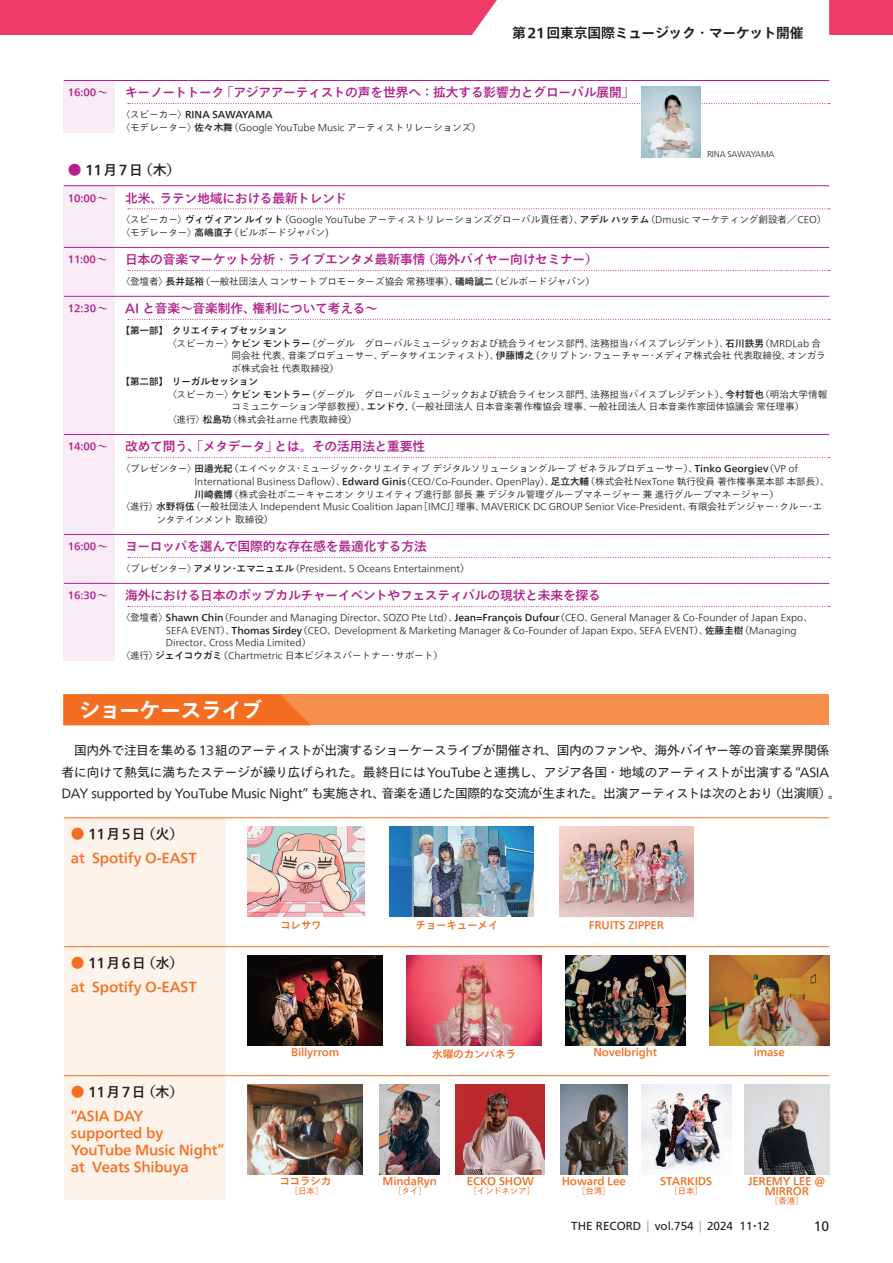
<style>
.page{position:relative;width:893px;height:1263px;background:#fff}
.page>*{position:absolute;margin:0;border:0;box-sizing:border-box;transform-origin:0 0}
.t1{font:700 21.3px "Tazugane Gothic Std N";letter-spacing:-.045em;color:#fff}
.t2{font:500 13.8px/24.2px "Tazugane Gothic Std N";letter-spacing:-.01em;color:#f36e21}
.t3{font:700 13.8px "Tazugane Gothic Std N";letter-spacing:-.015em;color:#231f20}
.t4{font:500 13.8px "Tazugane Gothic Std N";letter-spacing:.1em;color:#231f20}
.t5{font:13.8px "Frutiger LT Std";color:#231f20}
.t6{font:12.75px/21.3px "Tazugane Gothic Std N";letter-spacing:-.025em;color:#231f20}
.t7{font:500 12.75px "Tazugane Gothic Std N";letter-spacing:-.02em;color:#b41e8d}
.t8{font:11.7px "Frutiger LT Std";color:#231f20}
.t9{font:500 10.65px/9.6px "Tazugane Gothic Std N";letter-spacing:-.015em;color:#f36e21;text-align:center}
.t10{font:500 10.2px "Tazugane Gothic Std N";letter-spacing:-.02em;color:#b41e8d}
.t11{font:300 9.6px/12.8px "Tazugane Gothic Std N";color:#231f20}
.t12{font:500 9.6px "Tazugane Gothic Std N";color:#231f20}
.t13{font:8.55px "Tazugane Gothic Std N";letter-spacing:-.02em;color:#f36e21}
.t14{font:300 7.95px "Tazugane Gothic Std N";letter-spacing:-.035em;color:#231f20}
.s1{font-weight:500}
.s2{color:#b41e8d}
.s3{color:#231f20}
.s4{font-family:"Koz Min Pr 6 N"}
</style>
<div class="page">
<div style="left:0;top:0;width:893px;height:34px;background:#ee3b6a"></div>
<div style="left:463px;top:0;width:366px;height:35px;background:#fff"></div>
<div style="left:64px;top:818px;width:161px;height:381px;background:#fef3ea"></div>
<div style="left:64px;top:80px;width:51px;height:53px;background:#f8edf5"></div>
<div style="left:64px;top:186px;width:51px;height:475px;background:#f8edf5"></div>
<img style="left:248px;top:827px;width:116px;height:89px">
<img style="left:390px;top:827px;width:144px;height:89px">
<img style="left:559px;top:827px;width:135px;height:89px">
<hr style="left:64px;top:817px;width:765px;height:1px;background:#f36e21">
<img style="left:248px;top:955px;width:135px;height:90px">
<img style="left:407px;top:955px;width:134px;height:90px">
<img style="left:566px;top:955px;width:119px;height:90px">
<img style="left:709px;top:955px;width:120px;height:90px">
<hr style="left:64px;top:946px;width:765px;height:1px;background:#f36e21">
<img style="left:248px;top:1084px;width:115px;height:90px">
<img style="left:380px;top:1084px;width:60px;height:90px">
<img style="left:456px;top:1084px;width:89px;height:90px">
<img style="left:560px;top:1084px;width:67px;height:90px">
<img style="left:641px;top:1084px;width:90px;height:86px">
<img style="left:745px;top:1084px;width:84px;height:90px">
<hr style="left:64px;top:1075px;width:765px;height:1px;background:#f36e21">
<div style="left:64px;top:694px;width:765px;height:31px;background:#f68e4c"></div>
<svg style="left:64px;top:694px;width:247px;height:31px;background:#f37024"></svg>
<hr style="left:64px;top:80px;width:765px;height:1px;background:#b41e8d">
<svg style="left:128px;top:103px;width:702px;height:1px"></svg>
<hr style="left:64px;top:185px;width:765px;height:1px;background:#b41e8d">
<svg style="left:128px;top:208px;width:702px;height:1px"></svg>
<hr style="left:64px;top:247px;width:765px;height:1px;background:#b41e8d">
<svg style="left:128px;top:270px;width:702px;height:1px"></svg>
<hr style="left:64px;top:296px;width:765px;height:1px;background:#b41e8d">
<svg style="left:128px;top:319px;width:702px;height:1px"></svg>
<hr style="left:64px;top:434px;width:765px;height:1px;background:#b41e8d">
<svg style="left:128px;top:457px;width:702px;height:1px"></svg>
<hr style="left:64px;top:534px;width:765px;height:1px;background:#b41e8d">
<svg style="left:128px;top:557px;width:702px;height:1px"></svg>
<hr style="left:64px;top:583px;width:765px;height:1px;background:#b41e8d">
<svg style="left:128px;top:606px;width:702px;height:1px"></svg>
<img style="left:642px;top:87px;width:59px;height:71px">
<h2 class="t3" style="left:512px;top:23px;width:293px">第21回東京国際ミュージック・マーケット開催</h2>
<p class="t10" style="left:68px;top:85px;width:41px">16:00～</p>
<h3 class="t7" style="left:125px;top:84px;width:511px">キーノートトーク「アジアアーティストの声を世界へ：拡大する影響力とグローバル展開」</h3>
<p class="t11" style="left:120px;top:109px;width:362px">〈スピーカー〉<span class="s1">RINA SAWAYAMA<br></span>〈モデレーター〉<span class="s1">佐々木舞</span>（Google YouTube Music アーティストリレーションズ）</p>
<h2 class="t4" style="left:68px;top:160px;width:114px"><span class="s2">●</span> 11月7日（木）</h2>
<p class="t10" style="left:68px;top:191px;width:41px">10:00～</p>
<h3 class="t7" style="left:125px;top:189px;width:223px">北米、ラテン地域における最新トレンド</h3>
<p class="t11" style="left:120px;top:214px;width:707px">〈スピーカー〉<span class="s1">ヴィヴィアン ルイット</span>（Google YouTube アーティストリレーションズグローバル責任者）、<span class="s1">アデル ハッテム</span>（Dmusic マーケティング創設者／CEO）〈モデレーター〉<span class="s1">高嶋直子</span>（ビルボードジャパン)</p>
<p class="t10" style="left:68px;top:252px;width:41px">11:00～</p>
<h3 class="t7" style="left:125px;top:251px;width:474px">日本の音楽マーケット分析・ライブエンタメ最新事情（海外バイヤー向けセミナー）</h3>
<p class="t11" style="left:120px;top:275px;width:476px">〈登壇者〉<span class="s1">長井延裕</span>（一般社団法人コンサートプロモーターズ協会常務理事）、<span class="s1">礒﨑誠二</span>（ビルボードジャパン）</p>
<p class="t10" style="left:68px;top:301px;width:41px">12:30～</p>
<h3 class="t7" style="left:125px;top:299px;width:254px">AI と音楽～音楽制作、権利について考える～</h3>
<p class="t12" style="left:120px;top:323px;width:168px">【第一部】クリエイティブセッション</p>
<p class="t11" style="left:167px;top:337px;width:656px">〈スピーカー〉<span class="s1">ケビン モントラー</span>（グーグル　グローバルミュージックおよび統合ライセンス部門、法務担当バイスプレジデント）、<span class="s1">石川鉄男</span>（MRDLab 合</p>
<p class="t11" style="left:232px;top:350px;width:596px">同会社代表、音楽プロデューサー、データサイエンティスト）、<span class="s1">伊藤博之</span>（クリプトン・フューチャー・メディア株式会社代表取締役、オンガラ</p>
<p class="t11" style="left:232px;top:363px;width:109px">ボ株式会社代表取締役）</p>
<p class="t12" style="left:120px;top:374px;width:139px">【第二部】リーガルセッション</p>
<p class="t11" style="left:167px;top:388px;width:662px">〈スピーカー〉<span class="s1">ケビン モントラー</span>（グーグル　グローバルミュージックおよび統合ライセンス部門、法務担当バイスプレジデント）、<span class="s1">今村哲也</span>（明治大学情報</p>
<p class="t11" style="left:232px;top:401px;width:574px">コミュニケーション学部教授）、<span class="s1">エンドウ．</span>（一般社団法人日本音楽著作権協会理事、一般社団法人日本音楽作家団体協議会常任理事）</p>
<p class="t11" style="left:167px;top:414px;width:192px">〈進行〉<span class="s1">松島功</span>（株式会社arne 代表取締役）</p>
<p class="t10" style="left:68px;top:439px;width:41px">14:00～</p>
<h3 class="t7" style="left:125px;top:438px;width:302px">改めて問う、「メタデータ」とは。その活用法と重要性</h3>
<p class="t11" style="left:120px;top:463px;width:679px">〈プレゼンター〉<span class="s1">田邉光紀</span>（エイベックス・ミュージック・クリエイティブデジタルソリューショングループゼネラルプロデューサー）、<span class="s1">Tinko Georgiev</span>（VP of</p>
<p class="t11" style="left:195px;top:475px;width:637px">International Business Daflow）、<span class="s1">Edward Ginis</span>（CEO/Co-Founder、OpenPlay）、<span class="s1">足立大輔</span>（株式会社NexTone 執行役員著作権事業本部本部長）、</p>
<p class="t11" style="left:195px;top:488px;width:586px"><span class="s1">川崎義博</span>（株式会社ポニーキャニオンクリエイティブ進行部部長兼デジタル管理グループマネージャー兼進行グループマネージャー）</p>
<p class="t11" style="left:120px;top:501px;width:703px">〈進行〉<span class="s1">水野将伍</span>（一般社団法人 Independent Music Coalition Japan［IMCJ］理事、MAVERICK DC GROUP Senior Vice-President、有限会社デンジャー・クルー・エ</p>
<p class="t11" style="left:156px;top:514px;width:119px">ンタテインメント取締役）</p>
<p class="t10" style="left:68px;top:539px;width:41px">16:00～</p>
<h3 class="t7" style="left:125px;top:538px;width:303px">ヨーロッパを選んで国際的な存在感を最適化する方法</h3>
<p class="t11" style="left:120px;top:562px;width:351px">〈プレゼンター〉<span class="s1">アメリン・エマニュエル</span>（President、5 Oceans Entertainment）</p>
<p class="t10" style="left:68px;top:588px;width:41px">16:30～</p>
<h3 class="t7" style="left:125px;top:586px;width:477px">海外における日本のポップカルチャーイベントやフェスティバルの現状と未来を探る</h3>
<p class="t11" style="left:120px;top:611px;width:694px">〈登壇者〉<span class="s1">Shawn Chin</span>（Founder and Managing Director、SOZO Pte Ltd）、<span class="s1">Jean=François Dufour</span>（CEO、General Manager &amp; Co-Founder of Japan Expo、</p>
<p class="t11" style="left:166px;top:624px;width:632px">SEFA EVENT）、<span class="s1">Thomas Sirdey</span>（CEO、Development &amp; Marketing Manager &amp; Co-Founder of Japan Expo、SEFA EVENT）、<span class="s1">佐藤圭樹</span>（Managing</p>
<p class="t11" style="left:166px;top:637px;width:147px">Director、Cross Media Limited）</p>
<p class="t11" style="left:121px;top:650px;width:324px">〈進行〉<span class="s1">ジェイコウガミ</span>（Chartmetric 日本ビジネスパートナー・サポート）</p>
<p class="t14" style="left:707px;top:149px;width:69px">RINA SAWAYAMA</p>
<h1 class="t1" style="left:79px;top:695px;width:184px">ショーケースライブ</h1>
<p class="t6" style="left:61px;top:741px;width:781px">　国内外で注目を集める13組のアーティストが出演するショーケースライブが開催され、国内のファンや、海外バイヤー等の音楽業界関係者に向けて熱気に満ちたステージが繰り広げられた。最終日にはYouTubeと連携し、アジア各国・地域のアーティストが出演する“ASIA<br>DAY supported by YouTube Music Night” も実施され、音楽を通じた国際的な交流が生まれた。出演アーティストは次のとおり（出演順）。</p>
<h2 class="t2" style="left:71px;top:823px;width:127px">● <span class="s3">11月5日（火）</span>at Spotify O-EAST</h2>
<h2 class="t2" style="left:71px;top:951px;width:127px">● <span class="s3">11月6日（水）</span>at Spotify O-EAST</h2>
<h2 class="t2" style="left:71px;top:1080px;width:114px">● <span class="s3">11月7日（木）</span>“ASIA DAY</h2>
<h2 class="t2" style="left:71px;top:1125px;width:155px;line-height:17px">supported by<br>YouTube Music Night” at Veats Shibuya</h2>
<p class="t9" style="left:280px;top:920px;width:43px">コレサワ</p>
<p class="t9" style="left:416px;top:920px;width:84px">チョーキューメイ</p>
<p class="t9" style="left:589px;top:920px;width:77px">FRUITS ZIPPER</p>
<p class="t9" style="left:291px;top:1048px;width:50px">Billyrrom</p>
<p class="t9" style="left:432px;top:1050px;width:85px">水曜のカンパネラ</p>
<p class="t9" style="left:593px;top:1048px;width:65px">Novelbright</p>
<p class="t9" style="left:754px;top:1048px;width:32px">imase</p>
<p class="t9" style="left:279px;top:1177px;width:54px">ココラシカ</p>
<p class="t13" style="left:290px;top:1185px;width:35px">［日本］</p>
<p class="t9" style="left:383px;top:1177px;width:56px">MindaRyn</p>
<p class="t13" style="left:393px;top:1185px;width:35px">［タイ］</p>
<p class="t9" style="left:467px;top:1177px;width:69px">ECKO SHOW</p>
<p class="t13" style="left:468px;top:1185px;width:68px">［インドネシア］</p>
<p class="t9" style="left:562px;top:1177px;width:65px">Howard Lee</p>
<p class="t13" style="left:577px;top:1185px;width:35px">［台湾］</p>
<p class="t9" style="left:660px;top:1177px;width:54px">STARKIDS</p>
<p class="t13" style="left:669px;top:1185px;width:35px">［日本］</p>
<p class="t9" style="left:748px;top:1177px;width:79px">JEREMY LEE @<br>MIRROR</p>
<p class="t13" style="left:770px;top:1194px;width:35px">［香港］</p>
<p class="t8" style="left:571px;top:1219px;width:200px">THE RECORD<span class="s4">｜</span>vol.754<span class="s4">｜</span>2024 11<sup>•</sup>12</p>
<h2 class="t5" style="left:814px;top:1218px;width:17px">10</h2>
</div>
